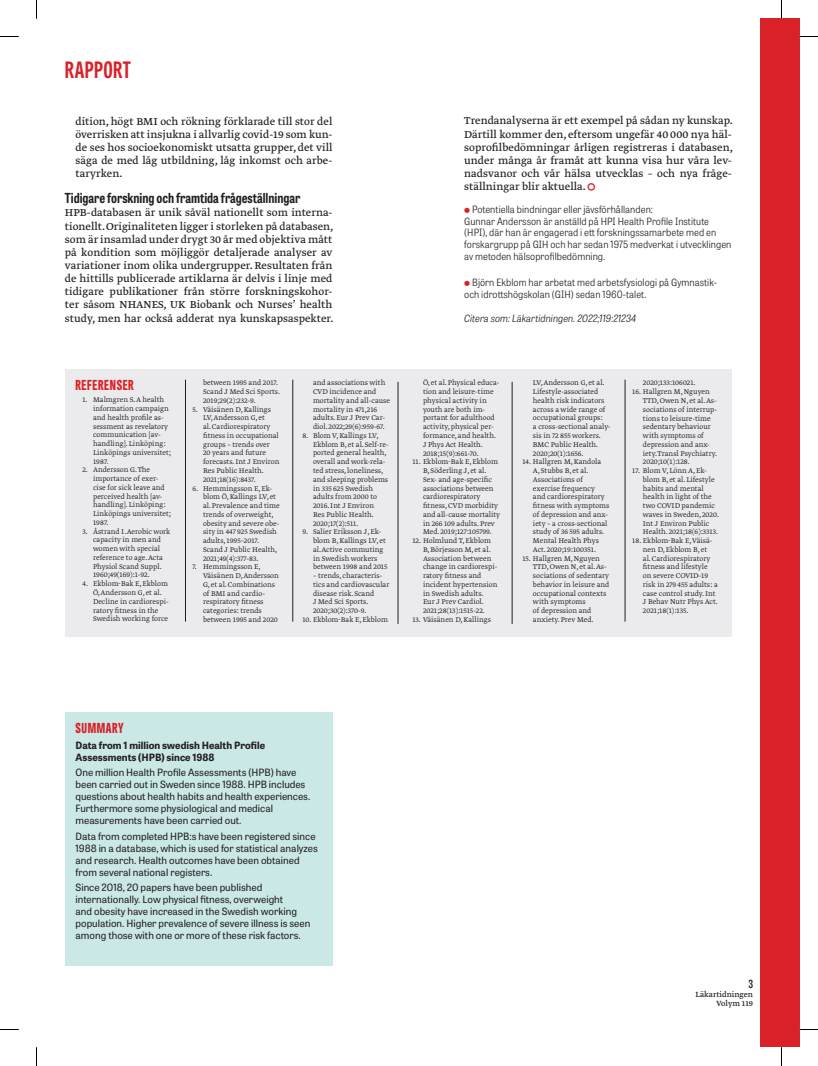
<style>
.page{position:relative;width:818px;height:1066px;background:#fff}
.page>*{position:absolute;margin:0;border:0;box-sizing:border-box;transform-origin:0 0}
.t1{font:700 22.5px "Tablet Gothic Compressed";letter-spacing:.02em;color:#da2128}
.t2{font:700 13.75px "Tablet Gothic Condensed";color:#231f20}
.t3{font:800 13.75px "Tablet Gothic Compressed";letter-spacing:.045em;color:#da2128}
.t4{font:11.88px/13.1px "Greta Text Pro Regular Min";color:#231f20;text-align:justify}
.t5{font:600 11.25px "Tablet Gothic Condensed";color:#231f20}
.t6{font:10px/12px "Tablet Gothic";color:#231f20}
.t7{font:300 10px/11.9px "Tablet Gothic Narrow";letter-spacing:.005em;color:#231f20}
.t8{font:700 10px/12px "Tablet Gothic";color:#231f20}
.t9{font:italic 300 10px "Tablet Gothic Narrow";color:#231f20}
.t10{font:8.75px/8.8px "Greta Text Pro";color:#231f20;text-align:right}
.t11{font:8.12px/8.8px "Greta Text Pro Light Min";color:#231f20}
.s1{color:#da2128}
</style>
<div class="page">
<div style="left:759px;top:19px;width:39px;height:1027px;background:#da2128"></div>
<div style="left:65px;top:369px;width:666px;height:267px;background:#ebebed"></div>
<hr style="left:185px;top:379px;width:1px;height:242px;background:#231f20">
<hr style="left:292px;top:379px;width:1px;height:242px;background:#231f20">
<hr style="left:397px;top:381px;width:1px;height:242px;background:#231f20">
<hr style="left:511px;top:381px;width:1px;height:242px;background:#231f20">
<hr style="left:624px;top:379px;width:1px;height:242px;background:#231f20">
<div style="left:65px;top:711px;width:267px;height:254px;background:#c9e8e6"></div>
<svg style="left:0;top:36px;width:19px;height:1px"></svg>
<svg style="left:798px;top:36px;width:19px;height:1px"></svg>
<svg style="left:36px;top:0;width:1px;height:19px"></svg>
<svg style="left:36px;top:1047px;width:1px;height:18px"></svg>
<h1 class="t1" style="left:65px;top:54px;width:67px">RAPPORT</h1>
<h3 class="t4" style="left:75px;top:115px;width:258px">dition, högt BMI och rökning förklarade till stor del överrisken att insjukna i allvarlig covid-19 som kun&shy;de ses hos socioekonomiskt utsatta grupper, det vill säga de med låg utbildning, låg inkomst och arbe&shy;taryrken.</h3>
<h2 class="t2" style="left:65px;top:189px;width:237px">Tidigare forskning och framtida frågeställningar</h2>
<p class="t4" style="left:65px;top:207px;width:270px">HPB-databasen är unik såväl nationellt som interna&shy;tionellt. Originaliteten ligger i storleken på databasen, som är insamlad under drygt 30 år med objektiva mått på kondition som möjliggör detaljerade analyser av variationer inom olika undergrupper. Resultaten från de hittills publicerade artiklarna är delvis i linje med tidigare publikationer från större forskningskohor&shy;ter såsom NHANES, UK Biobank och Nurses’ health study, men har också adderat nya kunskapsaspekter.</p>
<h2 class="t3" style="left:75px;top:375px;width:60px">REFERENSER</h2>
<p class="t11" style="left:93px;top:396px;width:79px;text-indent:-11px">1. Malmgren S. A health information campaign and health profile as&shy;sessment as revelatory communication [av&shy;handling]. Linköping:<br>Linköpings universitet;<br>1987.</p>
<p class="t11" style="left:93px;top:466px;width:79px;text-indent:-11px">2. Andersson G. The importance of exer&shy;cise for sick leave and perceived health [av&shy;handling]. Linköping:<br>Linköpings universitet;<br>1987.</p>
<p class="t11" style="left:93px;top:527px;width:79px;text-indent:-11px">3. Åstrand I. Aerobic work capacity in men and women with special reference to age. Acta<br>Physiol Scand Suppl.<br>1960;49(169):1-92.</p>
<p class="t11" style="left:93px;top:579px;width:77px;text-indent:-11px">4. Ekblom-Bak E, Ekblom<br>Ö, Andersson G, et al.<br>Decline in cardiorespi&shy;ratory fitness in the<br>Swedish working force</p>
<p class="t11" style="left:203px;top:379px;width:79px">between 1995 and 2017.<br>Scand J Med Sci Sports.<br>2019;29(2):232-9.</p>
<p class="t11" style="left:203px;top:405px;width:78px;text-indent:-11px">5. Väisänen D, Kallings<br>LV, Andersson G, et<br>al. Cardiorespiratory fitness in occupational groups – trends over<br>20 years and future forecasts. Int J Environ<br>Res Public Health.<br>2021;18(16):8437.</p>
<p class="t11" style="left:203px;top:484px;width:78px;text-indent:-11px">6. Hemmingsson E, Ek&shy;blom Ö, Kallings LV, et al. Prevalence and time trends of overweight, obesity and severe obe&shy;sity in 447 925 Swedish adults, 1995–2017.<br>Scand J Public Health,<br>2021;49(4):377-83.</p>
<p class="t11" style="left:203px;top:562px;width:77px;text-indent:-11px">7. Hemmingsson E,<br>Väisänen D, Andersson<br>G, et al. Combinations of BMI and cardio&shy;respiratory fitness categories: trends between 1995 and 2020</p>
<p class="t11" style="left:313px;top:379px;width:78px">and associations with<br>CVD incidence and mortality and all-cause mortality in 471,216 adults. Eur J Prev Car&shy;diol. 2022;29(6):959-67.</p>
<p class="t11" style="left:313px;top:431px;width:77px;text-indent:-11px">8. Blom V, Kallings LV,<br>Ekblom B, et al. Self-re&shy;ported general health, overall and work-rela&shy;ted stress, loneliness, and sleeping problems in 335 625 Swedish adults from 2000 to<br>2016. Int J Environ<br>Res Public Health.<br>2020;17(2):511.</p>
<p class="t11" style="left:313px;top:527px;width:76px;text-indent:-11px">9. Salier Eriksson J, Ek&shy;blom B, Kallings LV, et al. Active commuting in Swedish workers between 1998 and 2015</p>
<p class="t11" style="left:313px;top:571px;width:78px">– trends, characteris&shy;tics and cardiovascular disease risk. Scand<br>J Med Sci Sports.<br>2020;30(2):370-9.</p>
<p class="t11" style="left:302px;top:615px;width:87px">10. Ekblom-Bak E, Ekblom</p>
<p class="t4" style="left:464px;top:115px;width:270px">Trendanalyserna är ett exempel på sådan ny kunskap.<br>Därtill kommer den, eftersom ungefär 40 000 nya häl&shy;soprofilbedömningar årligen registreras i databasen, under många år framåt att kunna visa hur våra lev&shy;nadsvanor och vår hälsa utvecklas – och nya fråge&shy;ställningar blir aktuella. <span class="s1">▲</span></p>
<p class="t7" style="left:464px;top:203px;width:268px;text-indent:8px">Potentiella bindningar eller jävsförhållanden:<br>Gunnar Andersson är anställd på HPI Health Profile Institute (HPI), där han är engagerad i ett forskningssamarbete med en forskargrupp på GIH och har sedan 1975 medverkat i utvecklingen av metoden hälsoprofilbedömning.</p>
<p class="t7" style="left:464px;top:276px;width:254px;text-indent:8px">Björn Ekblom har arbetat med arbetsfysiologi på Gymnastik&shy;och idrottshögskolan (GIH) sedan 1960-talet.</p>
<p class="t9" style="left:464px;top:311px;width:173px">Citera som: Läkartidningen. 2022;119:21234</p>
<p class="t11" style="left:423px;top:379px;width:78px">Ö, et al. Physical educa&shy;tion and leisure-time physical activity in youth are both im&shy;portant for adulthood activity, physical per&shy;formance, and health.<br>J Phys Act Health.<br>2018;15(9):661-70.</p>
<p class="t11" style="left:423px;top:457px;width:79px;text-indent:-11px">11. Ekblom-Bak E, Ekblom<br>B, Söderling J, et al.<br>Sex- and age-specific associations between cardiorespiratory fitness, CVD morbidity and all-cause mortality in 266 109 adults. Prev<br>Med. 2019;127:105799.</p>
<p class="t11" style="left:423px;top:536px;width:76px;text-indent:-11px">12. Holmlund T, Ekblom<br>B, Börjesson M, et al.<br>Association between change in cardiorespi&shy;ratory fitness and incident hypertension in Swedish adults.<br>Eur J Prev Cardiol.<br>2021;28(13):1515-22.</p>
<p class="t11" style="left:412px;top:615px;width:80px">13. Väisänen D, Kallings</p>
<p class="t11" style="left:532px;top:379px;width:79px">LV, Andersson G, et al.<br>Lifestyle-associated health risk indicators across a wide range of occupational groups:<br>a cross-sectional analy&shy;sis in 72 855 workers.<br>BMC Public Health.<br>2020;20(1):1656.</p>
<p class="t11" style="left:532px;top:457px;width:78px;text-indent:-11px">14. Hallgren M, Kandola<br>A, Stubbs B, et al.<br>Associations of exercise frequency and cardiorespiratory fitness with symptoms of depression and anx&shy;iety – a cross-sectional study of 36 595 adults.<br>Mental Health Phys<br>Act. 2020;19:100351.</p>
<p class="t11" style="left:532px;top:554px;width:78px;text-indent:-11px">15. Hallgren M, Nguyen<br>TTD, Owen N, et al. As&shy;sociations of sedentary behavior in leisure and occupational contexts with symptoms<br>of depression and anxiety. Prev Med.</p>
<p class="t11" style="left:642px;top:379px;width:54px">2020;133:106021.</p>
<p class="t11" style="left:642px;top:387px;width:76px;text-indent:-11px">16. Hallgren M, Nguyen<br>TTD, Owen N, et al. As&shy;sociations of interrup&shy;tions to leisure-time sedentary behaviour with symptoms of depression and anx&shy;iety. Transl Psychiatry.<br>2020;10(1):128.</p>
<p class="t11" style="left:642px;top:466px;width:78px;text-indent:-11px">17. Blom V, Lönn A, Ek&shy;blom B, et al. Lifestyle habits and mental health in light of the two COVID pandemic waves in Sweden, 2020.<br>Int J Environ Public<br>Health. 2021;18(6):3313.</p>
<p class="t11" style="left:642px;top:536px;width:76px;text-indent:-11px">18. Ekblom-Bak E, Väisä&shy;nen D, Ekblom B, et<br>al. Cardiorespiratory fitness and lifestyle on severe COVID-19 risk in 279 455 adults: a case control study. Int<br>J Behav Nutr Phys Act.<br>2021;18(1):135.</p>
<h2 class="t3" style="left:75px;top:718px;width:49px">SUMMARY</h2>
<p class="t8" style="left:75px;top:738px;width:191px">Data from 1 million swedish Health Profile<br>Assessments (HPB) since 1988</p>
<p class="t6" style="left:75px;top:765px;width:236px">One million Health Profile Assessments (HPB) have been carried out in Sweden since 1988. HPB includes questions about health habits and health experiences.<br>Furthermore some physiological and medical measurements have been carried out.</p>
<p class="t6" style="left:75px;top:829px;width:244px">Data from completed HPB:s have been registered since 1988 in a database, which is used for statistical analyzes and research. Health outcomes have been obtained from several national registers.</p>
<p class="t6" style="left:75px;top:881px;width:236px">Since 2018, 20 papers have been published internationally. Low physical fitness, overweight<br>and obesity have increased in the Swedish working population. Higher prevalence of severe illness is seen among those with one or more of these risk factors.</p>
<h3 class="t5" style="left:747px;top:976px;width:6px">3</h3>
<p class="t10" style="left:695px;top:990px;width:59px">Läkartidningen<br>Volym 119</p>
</div>
